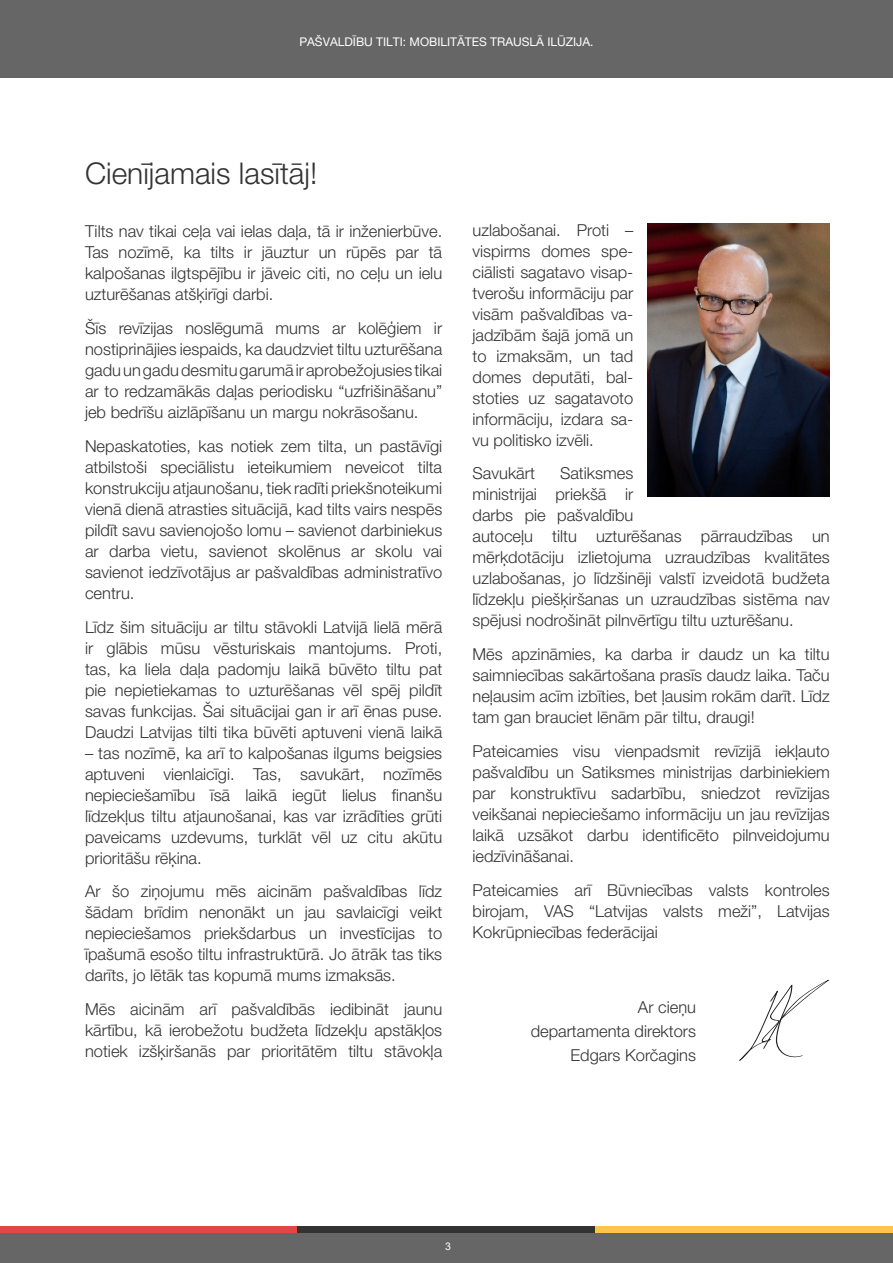
<style>
.page{position:relative;width:893px;height:1263px;background:#fff}
.page>*{position:absolute;margin:0;border:0;box-sizing:border-box;transform-origin:0 0}
.t1{font:300 30px "Helvetica Neue LT Pro";color:#333}
.parasts{font:300 16.5px/21px "Helvetica Neue LT Pro";color:#333;text-align:justify}
.t2{font:12px "Helvetica Neue LT Pro";color:#fff}
.t3{font:10.5px "Arial";color:#fff}
</style>
<div class="page">
<div style="left:0;top:0;width:893px;height:78px;background:#666"></div>
<div style="left:0;top:1226px;width:893px;height:37px;background:#666"></div>
<div style="left:0;top:1226px;width:297px;height:6px;background:#e34742"></div>
<div style="left:297px;top:1226px;width:298px;height:6px;background:#333"></div>
<div style="left:595px;top:1226px;width:298px;height:6px;background:#ffc54b"></div>
<img style="left:647px;top:224px;width:182px;height:273px">
<svg style="left:739px;top:980px;width:90px;height:81px"></svg>
<p class="t2" style="left:299px;top:35px;width:296px">PAŠVALDĪBU TILTI: MOBILITĀTES TRAUSLĀ ILŪZIJA.</p>
<p class="t1" style="left:85px;top:155px;width:234px">Cienījamais lasītāj!</p>
<p class="parasts" style="left:85px;top:220px;width:359px">Tilts nav tikai ceļa vai ielas daļa, tā ir inženierbūve.<br>Tas nozīmē, ka tilts ir jāuztur un rūpēs par tā kalpošanas ilgtspējību ir jāveic citi, no ceļu un ielu uzturēšanas atšķirīgi darbi.</p>
<p class="parasts" style="left:85px;top:317px;width:359px">Šīs revīzijas noslēgumā mums ar kolēģiem ir nostiprinājies iespaids, ka daudzviet tiltu uzturēšana gadu un gadu desmitu garumā ir aprobežojusies tikai ar to redzamākās daļas periodisku “uzfrišināšanu” jeb bedrīšu aizlāpīšanu un margu nokrāsošanu.</p>
<p class="parasts" style="left:85px;top:435px;width:359px">Nepaskatoties, kas notiek zem tilta, un pastāvīgi atbilstoši speciālistu ieteikumiem neveicot tilta konstrukciju atjaunošanu, tiek radīti priekšnoteikumi vienā dienā atrasties situācijā, kad tilts vairs nespēs pildīt savu savienojošo lomu – savienot darbiniekus ar darba vietu, savienot skolēnus ar skolu vai savienot iedzīvotājus ar pašvaldības administratīvo centru.</p>
<p class="parasts" style="left:85px;top:616px;width:359px">Līdz šim situāciju ar tiltu stāvokli Latvijā lielā mērā ir glābis mūsu vēsturiskais mantojums. Proti, tas, ka liela daļa padomju laikā būvēto tiltu pat pie nepietiekamas to uzturēšanas vēl spēj pildīt savas funkcijas. Šai situācijai gan ir arī ēnas puse.<br>Daudzi Latvijas tilti tika būvēti aptuveni vienā laikā</p>
<p class="parasts" style="left:85px;top:742px;width:359px">– tas nozīmē, ka arī to kalpošanas ilgums beigsies aptuveni vienlaicīgi. Tas, savukārt, nozīmēs nepieciešamību īsā laikā iegūt lielus finanšu līdzekļus tiltu atjaunošanai, kas var izrādīties grūti paveicams uzdevums, turklāt vēl uz citu akūtu prioritāšu rēķina.</p>
<p class="parasts" style="left:85px;top:881px;width:359px">Ar šo ziņojumu mēs aicinām pašvaldības līdz šādam brīdim nenonākt un jau savlaicīgi veikt nepieciešamos priekšdarbus un investīcijas to īpašumā esošo tiltu infrastruktūrā. Jo ātrāk tas tiks darīts, jo lētāk tas kopumā mums izmaksās.</p>
<p class="parasts" style="left:85px;top:998px;width:359px">Mēs aicinām arī pašvaldībās iedibināt jaunu kārtību, kā ierobežotu budžeta līdzekļu apstākļos notiek izšķiršanās par prioritātēm tiltu stāvokļa</p>
<p class="parasts" style="left:472px;top:219px;width:162px;text-align:left">uzlabošanai. Proti – vispirms domes spe&shy;ciālisti sagatavo visap&shy;tverošu informāciju par visām pašvaldības va&shy;jadzībām šajā jomā un to izmaksām, un tad domes deputāti, bal&shy;stoties uz sagatavoto informāciju, izdara sa&shy;vu politisko izvēli.</p>
<p class="parasts" style="left:472px;top:463px;width:64px">Savukārt</p>
<p class="parasts" style="left:472px;top:463px;width:359px;text-align:left;text-indent:87px">Satiksmes<br>ministrijai priekšā ir<br>darbs pie pašvaldību<br>autoceļu tiltu uzturēšanas pārraudzības un mērķdotāciju izlietojuma uzraudzības kvalitātes uzlabošanas, jo līdzšinēji valstī izveidotā budžeta līdzekļu piešķiršanas un uzraudzības sistēma nav spējusi nodrošināt pilnvērtīgu tiltu uzturēšanu.</p>
<p class="parasts" style="left:472px;top:643px;width:359px">Mēs apzināmies, ka darba ir daudz un ka tiltu saimniecības sakārtošana prasīs daudz laika. Taču neļausim acīm izbīties, bet ļausim rokām darīt. Līdz tam gan brauciet lēnām pār tiltu, draugi!</p>
<p class="parasts" style="left:472px;top:740px;width:359px">Pateicamies visu vienpadsmit revīzijā iekļauto pašvaldību un Satiksmes ministrijas darbiniekiem par konstruktīvu sadarbību, sniedzot revīzijas veikšanai nepieciešamo informāciju un jau revīzijas laikā uzsākot darbu identificēto pilnveidojumu iedzīvināšanai.</p>
<p class="parasts" style="left:472px;top:879px;width:359px">Pateicamies arī Būvniecības valsts kontroles birojam, VAS “Latvijas valsts meži”, Latvijas Kokrūpniecības federācijai</p>
<p class="parasts" style="left:638px;top:996px;width:60px">Ar cieņu</p>
<p class="parasts" style="left:531px;top:1020px;width:167px">departamenta direktors</p>
<p class="parasts" style="left:570px;top:1044px;width:127px">Edgars Korčagins</p>
<p class="t3" style="left:445px;top:1239px;width:7px">3</p>
</div>
